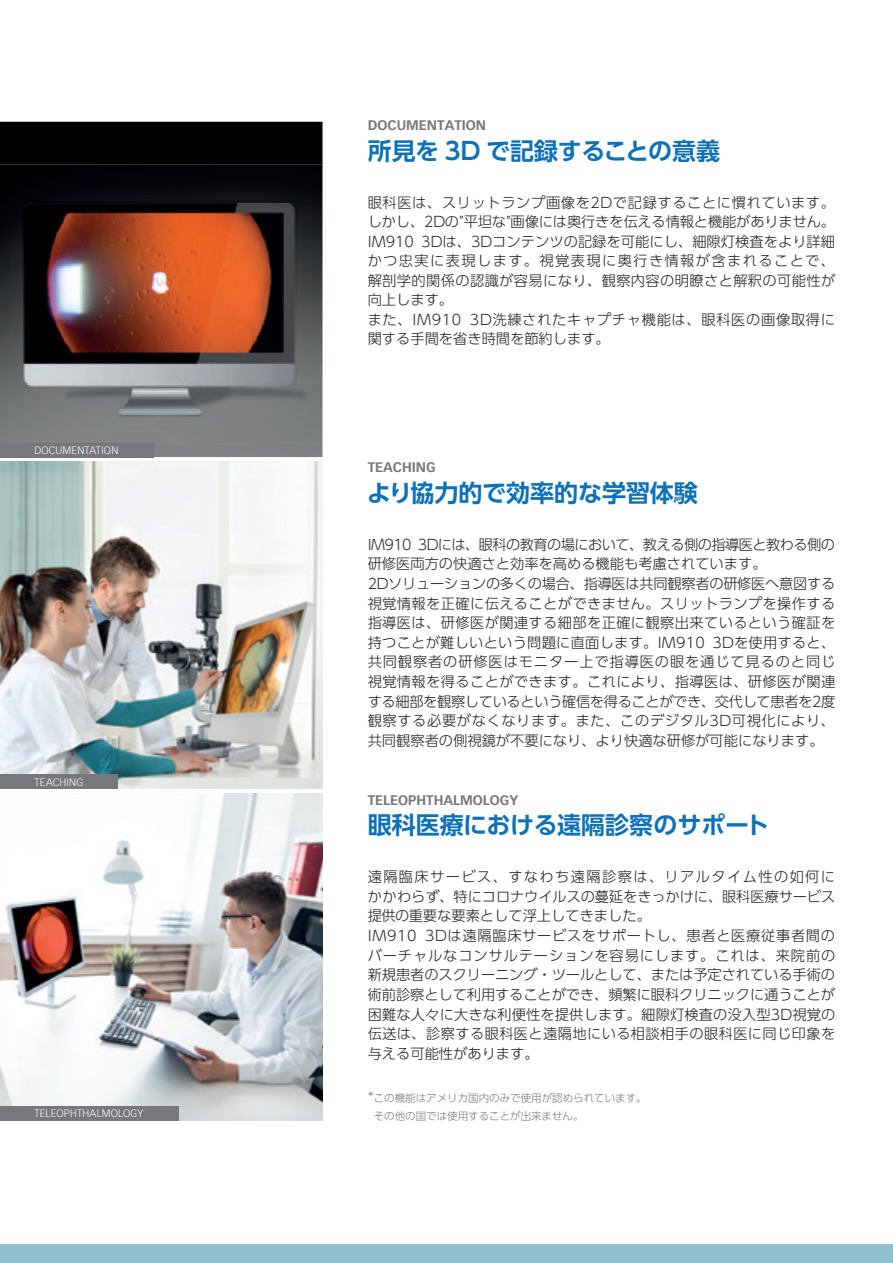
<style>
.page{position:relative;width:893px;height:1263px;background:#fff}
.page>*{position:absolute;margin:0;border:0;box-sizing:border-box;transform-origin:0 0}
.t1{font:24px "UD Shin Go Pro De Bold 90 msp RKSJ H";color:#0d71b9}
.t2{font:14.25px/19.6px "UD Shin Go Pro Light 90 msp RKSJ H";letter-spacing:.02em;color:#231f20}
.t3{font:700 13.5px "Vectora Com";color:#76787b}
.t4{font:10.5px/18px "UD Shin Go Pro Light 90 msp RKSJ H";color:#76787b}
.t5{font:300 10.5px "Vectora Com";letter-spacing:.025em;color:#fff}
.s1{font-size:13.5px}
</style>
<div class="page">
<img style="left:0;top:793px;width:322px;height:328px">
<img style="left:0;top:462px;width:322px;height:327px">
<div style="left:0;top:1244px;width:893px;height:19px;background:#8fc0cc"></div>
<div style="left:0;top:775px;width:118px;height:14px;background:#76787b"></div>
<div style="left:0;top:1106px;width:179px;height:15px;background:#76787b"></div>
<img style="left:0;top:122px;width:322px;height:335px">
<div style="left:0;top:443px;width:153px;height:14px;background:#76787b"></div>
<img style="left:0;top:164px;width:322px;height:279px">
<p class="t5" style="left:34px;top:444px;width:85px">DOCUMENTATION</p>
<p class="t5" style="left:34px;top:776px;width:50px">TEACHING</p>
<p class="t5" style="left:34px;top:1108px;width:110px">TELEOPHTHALMOLOGY</p>
<p class="t3" style="left:368px;top:117px;width:120px">DOCUMENTATION</p>
<h1 class="t1" style="left:368px;top:142px;width:354px">所見を 3D で記録することの意義</h1>
<p class="t2" style="left:368px;top:195px;width:469px">眼科医は、スリットランプ画像を2Dで記録することに慣れています。しかし、2Dの"平坦な"画像には奥行きを伝える情報と機能がありません。<br>IM910 3Dは、3Dコンテンツの記録を可能にし、細隙灯検査をより詳細かつ忠実に表現します。視覚表現に奥行き情報が含まれることで、解剖学的関係の認識が容易になり、観察内容の明瞭さと解釈の可能性が向上します。<br>また、IM910 3D洗練されたキャプチャ機能は、眼科医の画像取得に関する手間を省き時間を節約します。</p>
<p class="t3" style="left:368px;top:459px;width:69px">TEACHING</p>
<h1 class="t1" style="left:367px;top:484px;width:332px">より協力的で効率的な学習体験</h1>
<p class="t2" style="left:368px;top:536px;width:469px">IM910 3Dには、眼科の教育の場において、教える側の指導医と教わる側の研修医両方の快適さと効率を高める機能も考慮されています。<br>2Dソリューションの多くの場合、指導医は共同観察者の研修医へ意図する視覚情報を正確に伝えることができません。スリットランプを操作する指導医は、研修医が関連する細部を正確に観察出来ているという確証を持つことが難しいという問題に直面します。IM910 3Dを使用すると、共同観察者の研修医はモニター上で指導医の眼を通じて見るのと同じ視覚情報を得ることができます。これにより、指導医は、研修医が関連する細部を観察しているという確信を得ることができ、交代して患者を2度観察する必要がなくなります。また、このデジタル3D可視化により、共同観察者の側視鏡が不要になり、より快適な研修が可能になります。</p>
<p class="t3" style="left:368px;top:792px;width:152px">TELEOPHTHALMOLOGY</p>
<h1 class="t1" style="left:368px;top:816px;width:403px">眼科医療における遠隔診察のサポート</h1>
<p class="t2" style="left:368px;top:869px;width:469px">遠隔臨床サービス、すなわち遠隔診察は、リアルタイム性の如何にかかわらず、特にコロナウイルスの蔓延をきっかけに、眼科医療サービス提供の重要な要素として浮上してきました。<br>IM910 3Dは遠隔臨床サービスをサポートし、患者と医療従事者間のバーチャルなコンサルテーションを容易にします。これは、来院前の新規患者のスクリーニング・ツールとして、または予定されている手術の術前診察として利用することができ、頻繁に眼科クリニックに通うことが困難な人々に大きな利便性を提供します。細隙灯検査の没入型3D視覚の伝送は、診察する眼科医と遠隔地にいる相談相手の眼科医に同じ印象を与える可能性があります。</p>
<p class="t4" style="left:374px;top:1090px;width:274px;text-indent:-6px"><span class="s1">*</span>この機能はアメリカ国内のみで使用が認められています。その他の国では使用することが出来ません。</p>
</div>
